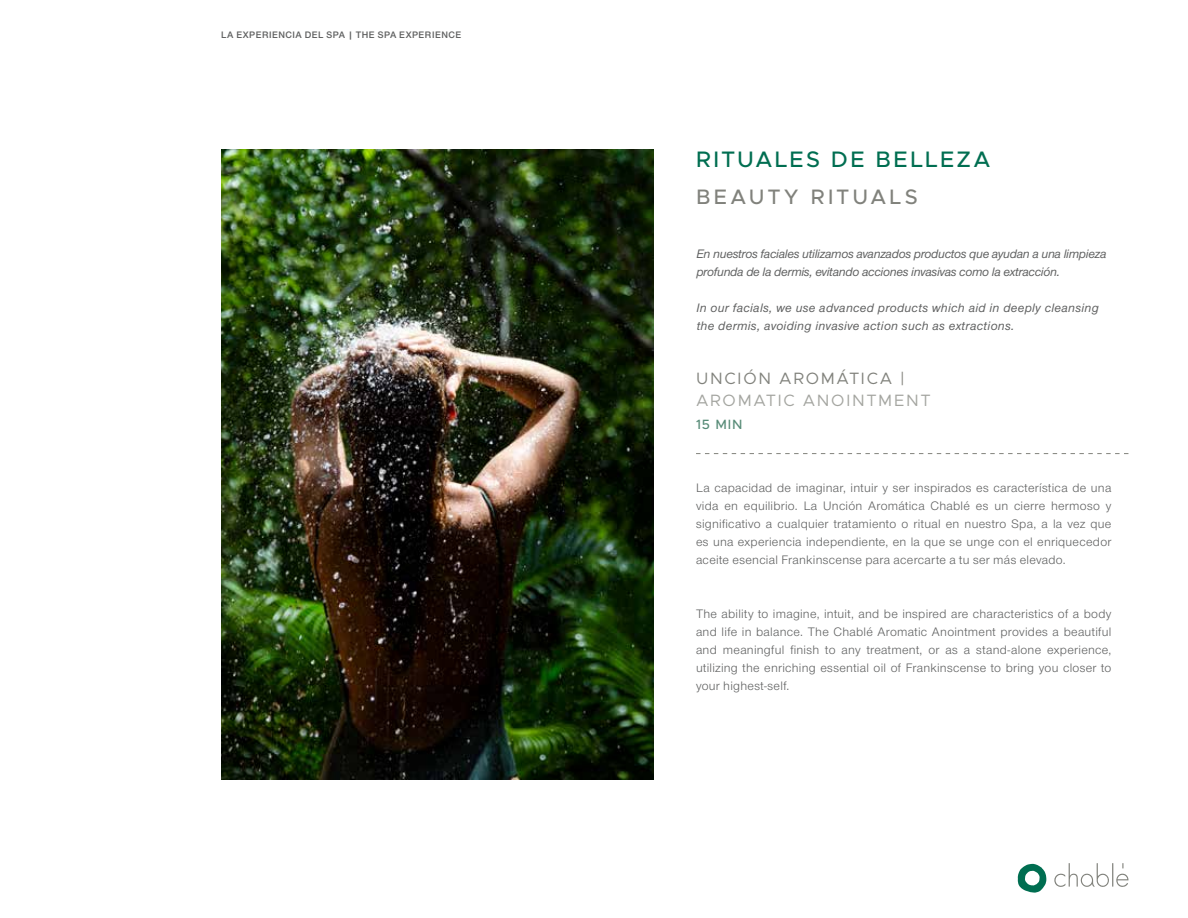
<style>
.page{position:relative;width:1188px;height:918px;background:#fff}
.page>*{position:absolute;margin:0;border:0;box-sizing:border-box;transform-origin:0 0}
.t1{font:500 22.5px "Metropolis";letter-spacing:.1em;color:#006e51}
.t2{font:500 21px "Metropolis";letter-spacing:.15em;color:#81827c}
.t3{font:16.5px "Metropolis";letter-spacing:.1em;color:#a4a5a0}
.t4{font:16.5px "Metropolis";letter-spacing:.105em;color:#81827c}
.t5{font:500 13.5px "Metropolis";color:#578b77}
.t6{font:12.75px/18px "Nimbus San Nov T";letter-spacing:.02em;color:#5f6060;text-align:justify}
.t7{font:12.75px/18px "Nimbus San Nov T Med Ita";letter-spacing:-.02em;color:#5f6060}
.t8{font:12.75px/18px "Nimbus San Nov T Med Ita";letter-spacing:.025em;color:#5f6060}
.t9{font:9.75px "Nimbus San Nov T Sem Bol";letter-spacing:.05em;color:#5f6060}
</style>
<div class="page">
<svg style="left:1018px;top:864px;width:28px;height:29px"></svg>
<svg style="left:1054px;top:863px;width:75px;height:24px"></svg>
<img style="left:221px;top:150px;width:433px;height:630px">
<svg style="left:696px;top:453px;width:432px;height:1px"></svg>
<p class="t9" style="left:221px;top:29px;width:242px">LA EXPERIENCIA DEL SPA | THE SPA EXPERIENCE</p>
<h1 class="t1" style="left:696px;top:146px;width:296px">RITUALES DE BELLEZA</h1>
<h2 class="t2" style="left:696px;top:183px;width:223px">BEAUTY RITUALS</h2>
<p class="t7" style="left:696px;top:244px;width:412px">En nuestros faciales utilizamos avanzados productos que ayudan a una limpieza profunda de la dermis, evitando acciones invasivas como la extracción.</p>
<p class="t8" style="left:696px;top:298px;width:404px">In our facials, we use advanced products which aid in deeply cleansing the dermis, avoiding invasive action such as extractions.</p>
<p class="t4" style="left:696px;top:368px;width:210px">UNCIÓN AROMÁTICA |</p>
<p class="t3" style="left:696px;top:390px;width:236px">AROMATIC ANOINTMENT</p>
<p class="t5" style="left:696px;top:415px;width:48px">15 MIN</p>
<p class="t6" style="left:696px;top:478px;width:417px">La capacidad de imaginar, intuir y ser inspirados es característica de una vida en equilibrio. La Unción Aromática Chablé es un cierre hermoso y significativo a cualquier tratamiento o ritual en nuestro Spa, a la vez que es una experiencia independiente, en la que se unge con el enriquecedor aceite esencial Frankinscense para acercarte a tu ser más elevado.</p>
<p class="t6" style="left:696px;top:604px;width:417px">The ability to imagine, intuit, and be inspired are characteristics of a body and life in balance. The Chablé Aromatic Anointment provides a beautiful and meaningful finish to any treatment, or as a stand-alone experience, utilizing the enriching essential oil of Frankinscense to bring you closer to your highest-self.</p>
</div>
